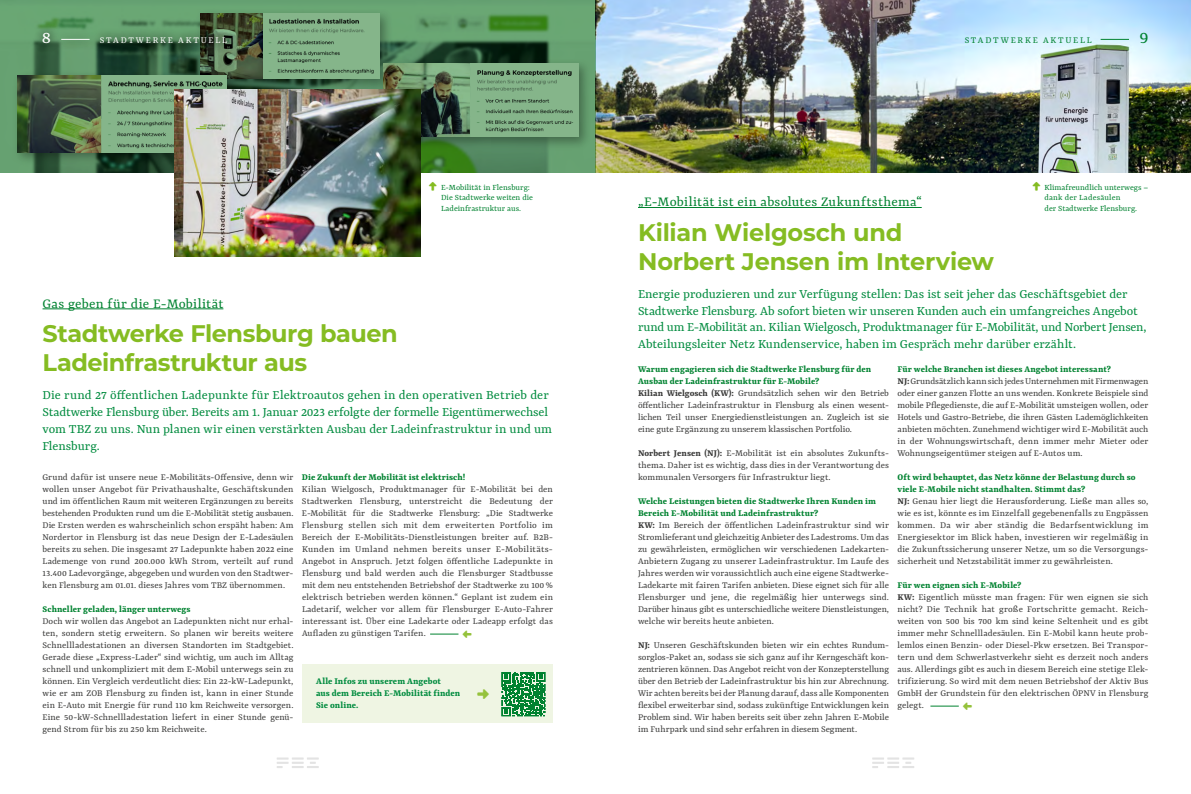
<style>
.page{position:relative;width:1191px;height:794px;background:#fff}
.page>*{position:absolute;margin:0;border:0;box-sizing:border-box;transform-origin:0 0}
.t1{font:700 24px/28.8px "Montserrat";letter-spacing:-.015em;color:#85bc22}
.t2{font:20px "Yrsa";color:#fff}
.t3{font:20px "Yrsa";color:#008230}
.t4{font:15px "Yrsa";letter-spacing:.015em;color:#008230}
.t5{font:14px/16.8px "Yrsa";letter-spacing:-.005em;color:#008b3e}
.t6{font:10px/12px "Yrsa";letter-spacing:.005em;color:#3b3b3a}
.t7{font:700 10px "Yrsa";letter-spacing:.005em;color:#008230}
.t8{font:700 10px/12px "Yrsa";letter-spacing:.005em;color:#008b3e}
.t9{font:10px "Yrsa";letter-spacing:.175em;color:#fff}
.t10{font:10px "Yrsa";letter-spacing:.175em;color:#008230}
.t11{font:9px/10.8px "Yrsa";color:#008230}
.s1{font-weight:700;color:#008230}
.s2{font-weight:700}
</style>
<div class="page">
<svg style="left:872px;top:757px;width:42px;height:11px"></svg>
<img style="left:595px;top:0;width:596px;height:173px">
<hr style="left:638px;top:207px;width:283px;height:1px;background:#008230">
<hr style="left:43px;top:308px;width:180px;height:1px;background:#008230">
<div style="left:302px;top:664px;width:251px;height:58px;background:#eff5e3"></div>
<svg style="left:501px;top:672px;width:45px;height:45px"></svg>
<svg style="left:0;top:0;width:595px;height:173px"></svg>
<img style="left:175px;top:90px;width:246px;height:166px">
<svg style="left:1100px;top:39px;width:29px;height:1px"></svg>
<div style="left:33px;top:22px;width:203px;height:31px;background:#000;opacity:.63"></div>
<svg style="left:61px;top:39px;width:29px;height:1px"></svg>
<svg style="left:277px;top:757px;width:42px;height:11px"></svg>
<svg style="left:930px;top:705px;width:29px;height:2px"></svg>
<svg style="left:430px;top:633px;width:29px;height:2px"></svg>
<h2 class="t2" style="left:42px;top:26px;width:11px">8</h2>
<p class="t9" style="left:100px;top:34px;width:129px">STADTWERKE AKTUELL</p>
<p class="t10" style="left:964px;top:34px;width:129px">STADTWERKE AKTUELL</p>
<h2 class="t3" style="left:1139px;top:26px;width:11px">9</h2>
<p class="t11" style="left:441px;top:181px;width:93px">E-Mobilität in Flensburg:<br>Die Stadtwerke weiten die<br>Ladeinfrastruktur aus.</p>
<p class="t11" style="left:1044px;top:181px;width:105px">Klimafreundlich unterwegs – dank der Ladesäulen<br>der Stadtwerke Flensburg.</p>
<h3 class="t4" style="left:638px;top:194px;width:285px">„E-Mobilität ist ein absolutes Zukunftsthema“</h3>
<h1 class="t1" style="left:638px;top:217px;width:357px">Kilian Wielgosch und<br>Norbert Jensen im Interview</h1>
<p class="t5" style="left:638px;top:285px;width:510px">Energie produzieren und zur Verfügung stellen: Das ist seit jeher das Geschäftsgebiet der Stadtwerke Flensburg. Ab sofort bieten wir unseren Kunden auch ein umfangreiches Angebot rund um E-Mobilität an. Kilian Wielgosch, Produktmanager für E-Mobilität, und Norbert Jensen, Abteilungsleiter Netz Kundenservice, haben im Gespräch mehr darüber erzählt.</p>
<p class="t6" style="left:638px;top:363px;width:252px"><span class="s1">Warum engagieren sich die Stadtwerke Flensburg für den Ausbau der Ladeinfrastruktur für E-Mobile?<br></span><span class="s2">Kilian Wielgosch (KW):</span> Grundsätzlich sehen wir den Betrieb öffentlicher Ladeinfrastruktur in Flensburg als einen wesent&shy;lichen Teil unser Energiedienstleistungen an. Zugleich ist sie eine gute Ergänzung zu unserem klassischen Portfolio.</p>
<p class="t6" style="left:638px;top:447px;width:252px;text-align:justify"><span class="s2">Norbert Jensen (NJ):</span> E-Mobilität ist ein absolutes Zukunfts&shy;thema. Daher ist es wichtig, dass dies in der Verantwortung des kommunalen Versorgers für Infrastruktur liegt.</p>
<p class="t6" style="left:638px;top:495px;width:252px"><span class="s1">Welche Leistungen bieten die Stadtwerke Ihren Kunden im Bereich E-Mobilität und Ladeinfrastruktur?<br></span><span class="s2">KW:</span> Im Bereich der öffentlichen Ladeinfrastruktur sind wir Stromlieferant und gleichzeitig Anbieter des Ladestroms. Um das zu gewährleisten, ermöglichen wir verschiedenen Ladekarten-Anbietern Zugang zu unserer Ladeinfrastruktur. Im Laufe des Jahres werden wir voraussichtlich auch eine eigene Stadtwerke-Ladekarte mit fairen Tarifen anbieten. Diese eignet sich für alle Flensburger und jene, die regelmäßig hier unterwegs sind.<br>Darüber hinaus gibt es unterschiedliche weitere Dienstleistungen, welche wir bereits heute anbieten.</p>
<p class="t6" style="left:638px;top:639px;width:252px;text-align:justify"><span class="s2">NJ:</span> Unseren Geschäftskunden bieten wir ein echtes Rundum&shy;sorglos-Paket an, sodass sie sich ganz auf ihr Kerngeschäft kon&shy;zentrieren können. Das Angebot reicht von der Konzepterstellung über den Betrieb der Ladeinfrastruktur bis hin zur Abrechnung.<br>Wir achten bereits bei der Planung darauf, dass alle Komponenten flexibel erweiterbar sind, sodass zukünftige Entwicklungen kein Problem sind. Wir haben bereits seit über zehn Jahren E-Mobile im Fuhrpark und sind sehr erfahren in diesem Segment.</p>
<h3 class="t4" style="left:43px;top:295px;width:182px">Gas geben für die E-Mobilität</h3>
<h1 class="t1" style="left:43px;top:318px;width:357px">Stadtwerke Flensburg bauen<br>Ladeinfrastruktur aus</h1>
<p class="t5" style="left:43px;top:386px;width:511px">Die rund 27 öffentlichen Ladepunkte für Elektroautos gehen in den operativen Betrieb der Stadtwerke Flensburg über. Bereits am 1. Januar 2023 erfolgte der formelle Eigentümerwechsel vom TBZ zu uns. Nun planen wir einen verstärkten Ausbau der Ladeinfrastruktur in und um Flensburg.</p>
<p class="t6" style="left:43px;top:471px;width:252px;text-align:justify">Grund dafür ist unsere neue E-Mobilitäts-Offensive, denn wir wollen unser Angebot für Privathaushalte, Geschäftskunden und im öffentlichen Raum mit weiteren Ergänzungen zu bereits bestehenden Produkten rund um die E-Mobilität stetig ausbauen.<br>Die Ersten werden es wahrscheinlich schon erspäht haben: Am Nordertor in Flensburg ist das neue Design der E-Ladesäulen bereits zu sehen. Die insgesamt 27 Ladepunkte haben 2022 eine Lademenge von rund 200.000 kWh Strom, verteilt auf rund 13.400 Ladevorgänge, abgegeben und wurden von den Stadtwer&shy;ken Flensburg am 01.01. dieses Jahres vom TBZ übernommen.</p>
<p class="t7" style="left:43px;top:603px;width:150px">Schneller geladen, länger unterwegs</p>
<p class="t6" style="left:43px;top:615px;width:252px;text-align:justify">Doch wir wollen das Angebot an Ladepunkten nicht nur erhal&shy;ten, sondern stetig erweitern. So planen wir bereits weitere Schnellladestationen an diversen Standorten im Stadtgebiet.<br>Gerade diese „Express-Lader“ sind wichtig, um auch im Alltag schnell und unkompliziert mit dem E-Mobil unterwegs sein zu können. Ein Vergleich verdeutlicht dies: Ein 22-kW-Ladepunkt, wie er am ZOB Flensburg zu finden ist, kann in einer Stunde ein E-Auto mit Energie für rund 110 km Reichweite versorgen.<br>Eine 50-kW-Schnellladestation liefert in einer Stunde genü&shy;gend Strom für bis zu 250 km Reichweite.</p>
<p class="t6" style="left:897px;top:363px;width:252px"><span class="s1">Für welche Branchen ist dieses Angebot interessant?<br></span><span class="s2">NJ:</span> Grundsätzlich kann sich jedes Unternehmen mit Firmenwagen oder einer ganzen Flotte an uns wenden. Konkrete Beispiele sind mobile Pflegedienste, die auf E-Mobilität umsteigen wollen, oder Hotels und Gastro-Betriebe, die ihren Gästen Lademöglichkeiten anbieten möchten. Zunehmend wichtiger wird E-Mobilität auch in der Wohnungswirtschaft, denn immer mehr Mieter oder Wohnungseigentümer steigen auf E-Autos um.</p>
<p class="t6" style="left:897px;top:471px;width:252px"><span class="s1">Oft wird behauptet, das Netz könne der Belastung durch so viele E-Mobile nicht standhalten. Stimmt das?<br></span><span class="s2">NJ:</span> Genau hier liegt die Herausforderung. Ließe man alles so, wie es ist, könnte es im Einzelfall gegebenenfalls zu Engpässen kommen. Da wir aber ständig die Bedarfsentwicklung im Energiesektor im Blick haben, investieren wir regelmäßig in die Zukunftssicherung unserer Netze, um so die Versorgungs&shy;sicherheit und Netzstabilität immer zu gewährleisten.</p>
<p class="t6" style="left:897px;top:579px;width:252px"><span class="s1">Für wen eignen sich E-Mobile?<br></span><span class="s2">KW:</span> Eigentlich müsste man fragen: Für wen eignen sie sich nicht? Die Technik hat große Fortschritte gemacht. Reich&shy;weiten von 500 bis 700 km sind keine Seltenheit und es gibt immer mehr Schnellladesäulen. Ein E-Mobil kann heute prob&shy;lemlos einen Benzin- oder Diesel-Pkw ersetzen. Bei Transpor&shy;tern und dem Schwerlastverkehr sieht es derzeit noch anders aus. Allerdings gibt es auch in diesem Bereich eine stetige Elek&shy;trifizierung. So wird mit dem neuen Betriebshof der Aktiv Bus GmbH der Grundstein für den elektrischen ÖPNV in Flensburg gelegt.</p>
<p class="t7" style="left:302px;top:471px;width:165px">Die Zukunft der Mobilität ist elektrisch!</p>
<p class="t6" style="left:302px;top:483px;width:252px;text-align:justify">Kilian Wielgosch, Produktmanager für E-Mobilität bei den Stadtwerken Flensburg, unterstreicht die Bedeutung der E-Mobilität für die Stadtwerke Flensburg: „Die Stadtwerke Flensburg stellen sich mit dem erweiterten Portfolio im Bereich der E-Mobilitäts-Dienstleistungen breiter auf. B2B-Kunden im Umland nehmen bereits unser E-Mobilitäts-Angebot in Anspruch. Jetzt folgen öffentliche Ladepunkte in Flensburg und bald werden auch die Flensburger Stadtbusse mit dem neu entstehenden Betriebshof der Stadtwerke zu 100 % elektrisch betrieben werden können.“ Geplant ist zudem ein Ladetarif, welcher vor allem für Flensburger E-Auto-Fahrer interessant ist. Über eine Ladekarte oder Ladeapp erfolgt das Aufladen zu günstigen Tarifen.</p>
<p class="t8" style="left:316px;top:675px;width:146px">Alle Infos zu unserem Angebot<br>aus dem Bereich E-Mobilität finden<br>Sie online.</p>
</div>
